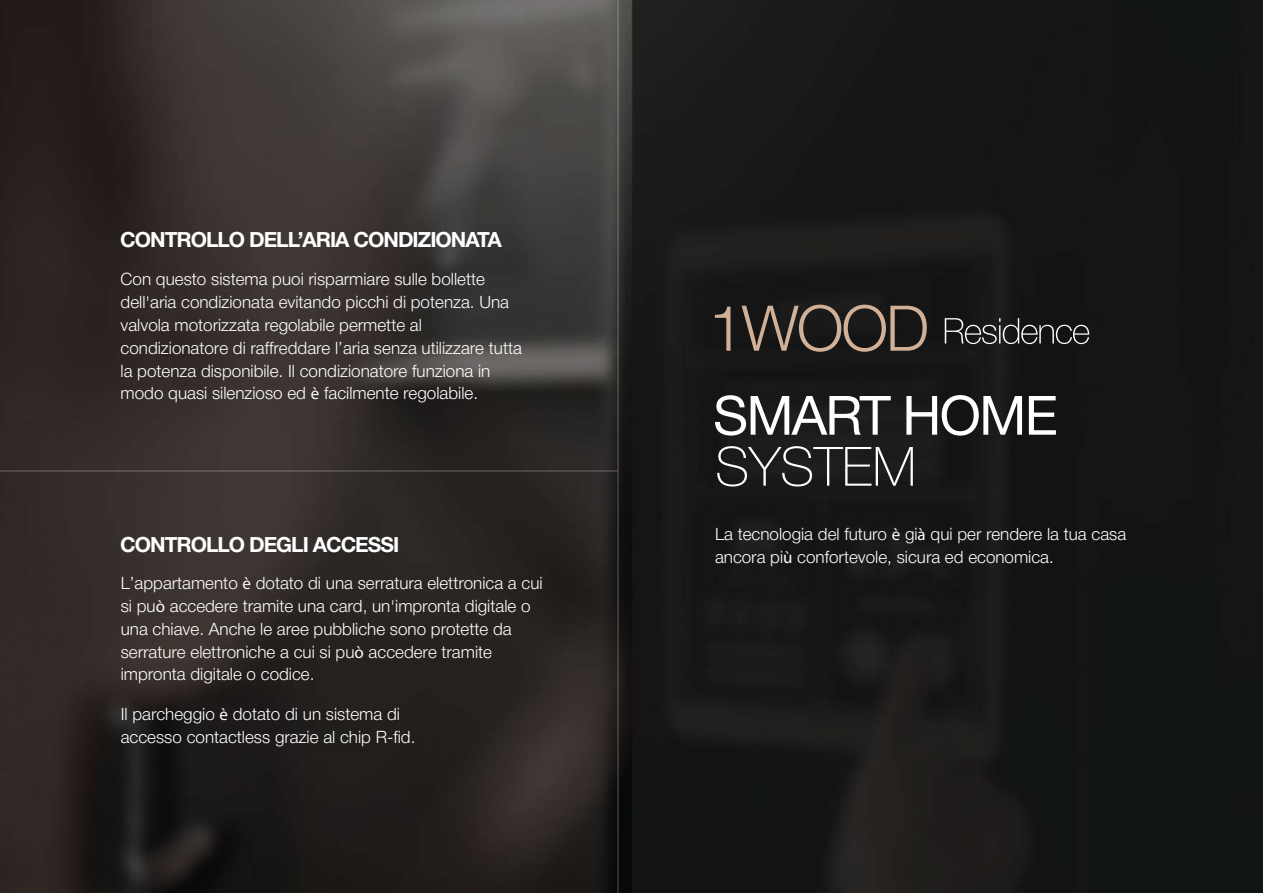
<style>
.page{position:relative;width:1263px;height:893px;background:#fff}
.page>*{position:absolute;margin:0;border:0;box-sizing:border-box;transform-origin:0 0}
.t1{font:54.3px "Helvetica Neue Cyr";letter-spacing:-.035em;color:#fff}
.t2{font:100 54.3px "Helvetica Neue Cyr";letter-spacing:-.005em;color:#fff}
.t3{font:700 21px "Helvetica Neue Cyr";letter-spacing:-.045em;color:#fff}
.t4{font:300 17.1px/22.8px "Helvetica Neue Cyr";color:#fff}
.s1{font-family:"Myriad Pro";font-weight:400}
</style>
<div class="page">
<img style="left:0;top:0;width:1263px;height:893px">
<hr style="left:617px;top:0;width:2px;height:893px;background:#fff">
<hr style="left:0;top:470px;width:617px;height:2px;background:#fff">
<svg style="left:715px;top:305px;width:212px;height:47px;background:#453c36"></svg>
<svg style="left:945px;top:318px;width:144px;height:26px;background:#3f3f3f"></svg>
<p class="t3" style="left:120px;top:228px;width:383px">CONTROLLO DELL’ARIA CONDIZIONATA</p>
<p class="t4" style="left:121px;top:268px;width:403px">Con questo sistema puoi risparmiare sulle bollette dell'aria condizionata evitando picchi di potenza. Una valvola motorizzata regolabile permette al condizionatore di raffreddare l’aria senza utilizzare tutta la potenza disponibile. Il condizionatore funziona in modo quasi silenzioso ed <span class="s1">è</span> facilmente regolabile.</p>
<p class="t3" style="left:120px;top:533px;width:281px">CONTROLLO DEGLI ACCESSI</p>
<p class="t4" style="left:121px;top:572px;width:423px">L’appartamento <span class="s1">è</span> dotato di una serratura elettronica a cui si pu<span class="s1">ò</span> accedere tramite una card, un'impronta digitale o una chiave. Anche le aree pubbliche sono protette da serrature elettroniche a cui si pu<span class="s1">ò</span> accedere tramite impronta digitale o codice.</p>
<p class="t4" style="left:121px;top:703px;width:296px">Il parcheggio <span class="s1">è</span> dotato di un sistema di accesso contactless grazie al chip R-fid.</p>
<h1 class="t1" style="left:713px;top:386px;width:346px">SMART HOME</h1>
<h1 class="t2" style="left:715px;top:436px;width:203px">SYSTEM</h1>
<p class="t4" style="left:715px;top:523px;width:413px">La tecnologia del futuro <span class="s1">è</span> gi<span class="s1">à</span> qui per rendere la tua casa ancora pi<span class="s1">ù</span> confortevole, sicura ed economica.</p>
</div>
